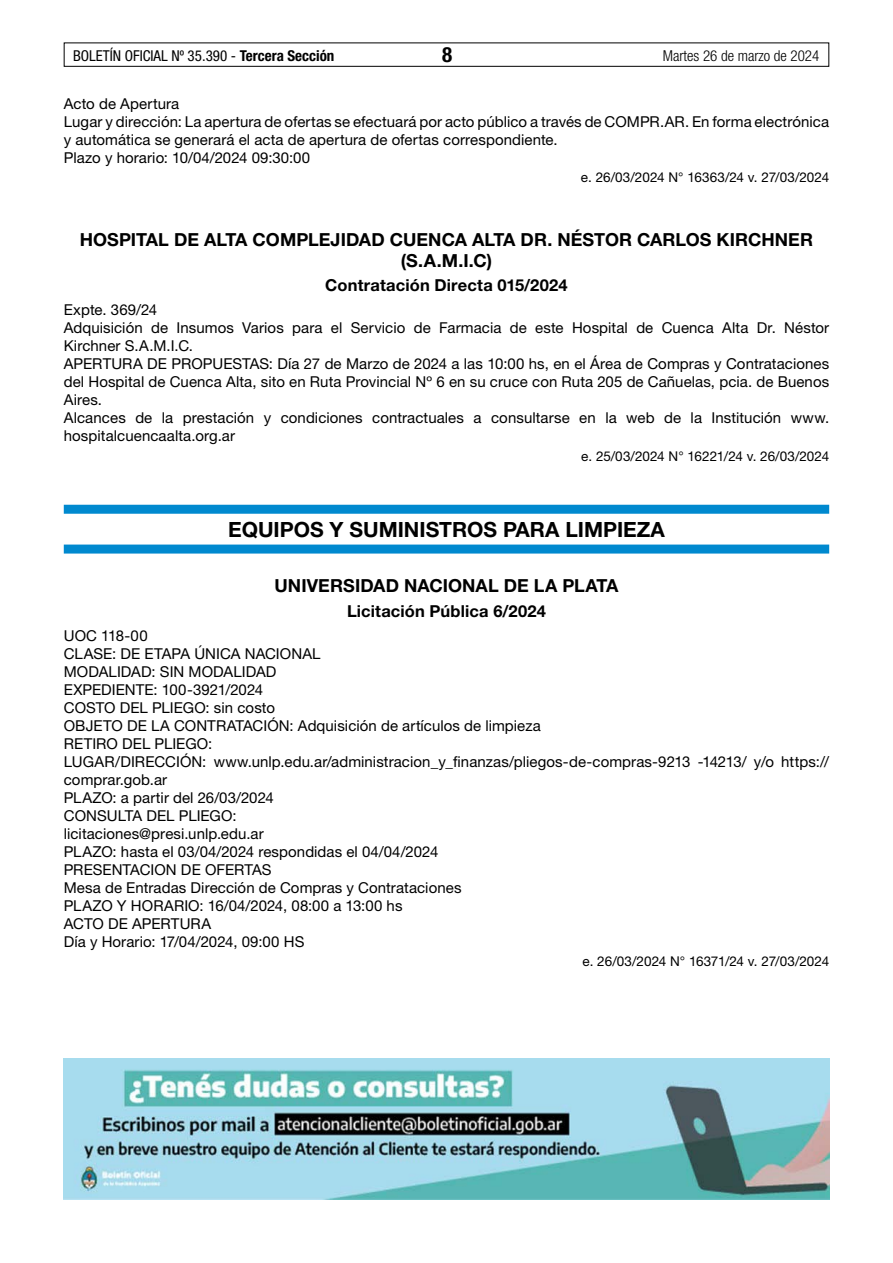
<style>
.page{position:relative;width:893px;height:1263px;background:#fff}
.page>*{position:absolute;margin:0;border:0;box-sizing:border-box;transform-origin:0 0}
.t1{font:700 21px "Helvetica Neue LT Std";color:#000}
.t2{font:700 condensed 21px "Helvetica Neue LT Std";color:#000}
.t3{font:700 18px/21px "Helvetica Neue LT Std";letter-spacing:.005em;color:#000;text-align:center}
.t4{font:700 16.5px "Helvetica Neue LT Std";letter-spacing:.01em;color:#000}
.t5{font:15px/18px "Helvetica Neue LT Std";letter-spacing:.005em;color:#000}
.t6{font:condensed 15px "Helvetica Neue LT Std";color:#000}
.t7{font:300 condensed 15px "Helvetica Neue LT Std";color:#000}
.t8{font:13.5px "Helvetica Neue LT Std";letter-spacing:-.005em;color:#000}
.s1{font-weight:700}
</style>
<div class="page">
<div style="left:64px;top:43px;width:765px;height:24px;border:1px solid #000"></div>
<div style="left:64px;top:505px;width:765px;height:9px;background:#0089cf"></div>
<div style="left:64px;top:544px;width:765px;height:9px;background:#0089cf"></div>
<img style="left:64px;top:1059px;width:765px;height:140px">
<p class="t6" style="left:73px;top:47px;width:263px">BOLETÍN OFICIAL Nº 35.390 - <span class="s1">Tercera Sección</span></p>
<h1 class="t2" style="left:442px;top:42px;width:12px">8</h1>
<p class="t7" style="left:663px;top:47px;width:158px">Martes 26 de marzo de 2024</p>
<p class="t5" style="left:64px;top:94px;width:767px">Acto de Apertura<br>Lugar y dirección: La apertura de ofertas se efectuará por acto público a través de COMPR.AR. En forma electrónica y automática se generará el acta de apertura de ofertas correspondiente.<br>Plazo y horario: 10/04/2024 09:30:00</p>
<p class="t8" style="left:581px;top:169px;width:250px">e. 26/03/2024 N° 16363/24 v. 27/03/2024</p>
<p class="t3" style="left:80px;top:228px;width:735px">HOSPITAL DE ALTA COMPLEJIDAD CUENCA ALTA DR. NÉSTOR CARLOS KIRCHNER (S.A.M.I.C)</p>
<p class="t4" style="left:325px;top:275px;width:244px">Contratación Directa 015/2024</p>
<p class="t5" style="left:64px;top:301px;width:767px">Expte. 369/24<br>Adquisición de Insumos Varios para el Servicio de Farmacia de este Hospital de Cuenca Alta Dr. Néstor Kirchner S.A.M.I.C.<br>APERTURA DE PROPUESTAS: Día 27 de Marzo de 2024 a las 10:00 hs, en el Área de Compras y Contrataciones del Hospital de Cuenca Alta, sito en Ruta Provincial Nº 6 en su cruce con Ruta 205 de Cañuelas, pcia. de Buenos Aires.<br>Alcances de la prestación y condiciones contractuales a consultarse en la web de la Institución www. hospitalcuencaalta.org.ar</p>
<p class="t8" style="left:581px;top:448px;width:249px">e. 25/03/2024 N° 16221/24 v. 26/03/2024</p>
<h1 class="t1" style="left:228px;top:517px;width:438px">EQUIPOS Y SUMINISTROS PARA LIMPIEZA</h1>
<p class="t3" style="left:274px;top:575px;width:345px">UNIVERSIDAD NACIONAL DE LA PLATA</p>
<p class="t4" style="left:347px;top:600px;width:200px">Licitación Pública 6/2024</p>
<p class="t5" style="left:64px;top:626px;width:767px">UOC 118-00<br>CLASE: DE ETAPA ÚNICA NACIONAL<br>MODALIDAD: SIN MODALIDAD<br>EXPEDIENTE: 100-3921/2024<br>COSTO DEL PLIEGO: sin costo<br>OBJETO DE LA CONTRATACIÓN: Adquisición de artículos de limpieza<br>RETIRO DEL PLIEGO:<br>LUGAR/DIRECCIÓN: www.unlp.edu.ar/administracion_y_finanzas/pliegos-de-compras-9213 -14213/ y/o https:// comprar.gob.ar<br>PLAZO: a partir del 26/03/2024<br>CONSULTA DEL PLIEGO:<br>licitaciones@presi.unlp.edu.ar<br>PLAZO: hasta el 03/04/2024 respondidas el 04/04/2024<br>PRESENTACION DE OFERTAS<br>Mesa de Entradas Dirección de Compras y Contrataciones<br>PLAZO Y HORARIO: 16/04/2024, 08:00 a 13:00 hs<br>ACTO DE APERTURA<br>Día y Horario: 17/04/2024, 09:00 HS</p>
<p class="t8" style="left:583px;top:953px;width:248px">e. 26/03/2024 N° 16371/24 v. 27/03/2024</p>
</div>
